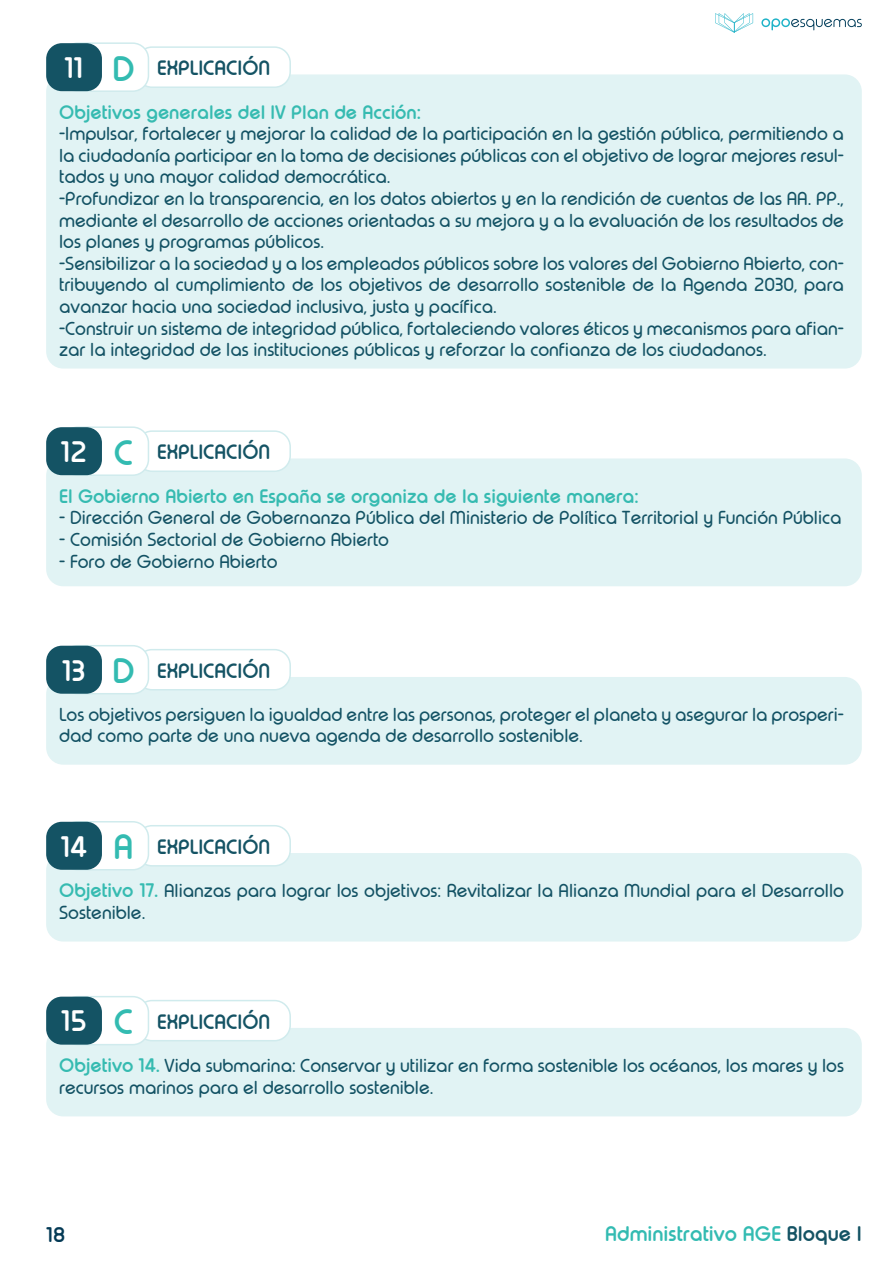
<style>
.page{position:relative;width:893px;height:1263px;background:#fff}
.page>*{position:absolute;margin:0;border:0;box-sizing:border-box;transform-origin:0 0}
.t1{font:700 19.5px "Typo Round";color:#33bbb2}
.t2{font:700 19.5px "Typo Round";color:#043a55}
.t3{font:700 19.2px "Typo Round";color:#145364}
.t4{font:18px/21.6px "Typo Round";color:#135264}
.t5{font:700 18px "Typo Round";color:#36bbb1}
.s1{font-size:27.3px;color:#fff}
.s2{font-size:32.55px;color:#33bbb1}
.s3{font-weight:700;color:#36bbb1}
.s4{color:#145364}
</style>
<div class="page">
<div style="left:46px;top:74px;width:816px;height:295px;background:#e1f3f4;border-radius:17px"></div>
<div style="left:136px;top:47px;width:154px;height:40px;background:#fff;border-radius:16px"></div>
<div style="left:136px;top:46px;width:155px;height:42px;border:2px solid #d0ebed;border-radius:16px"></div>
<div style="left:62px;top:43px;width:86px;height:48px;background:#fff;border-radius:16px"></div>
<div style="left:61px;top:42px;width:88px;height:50px;border:2px solid #d0ebed;border-radius:16px"></div>
<div style="left:46px;top:43px;width:56px;height:48px;background:#145364;border-radius:16px"></div>
<div style="left:46px;top:458px;width:816px;height:128px;background:#e1f3f4;border-radius:17px"></div>
<div style="left:136px;top:431px;width:154px;height:40px;background:#fff;border-radius:16px"></div>
<div style="left:136px;top:430px;width:155px;height:42px;border:2px solid #d0ebed;border-radius:16px"></div>
<div style="left:62px;top:427px;width:86px;height:48px;background:#fff;border-radius:16px"></div>
<div style="left:61px;top:426px;width:88px;height:50px;border:2px solid #d0ebed;border-radius:16px"></div>
<div style="left:46px;top:427px;width:56px;height:48px;background:#145364;border-radius:16px"></div>
<div style="left:46px;top:677px;width:816px;height:88px;background:#e1f3f4;border-radius:17px"></div>
<div style="left:136px;top:650px;width:154px;height:40px;background:#fff;border-radius:16px"></div>
<div style="left:136px;top:649px;width:155px;height:41px;border:2px solid #d0ebed;border-radius:16px"></div>
<div style="left:62px;top:646px;width:86px;height:48px;background:#fff;border-radius:16px"></div>
<div style="left:61px;top:645px;width:88px;height:49px;border:2px solid #d0ebed;border-radius:16px"></div>
<div style="left:46px;top:646px;width:56px;height:48px;background:#145364;border-radius:16px"></div>
<div style="left:46px;top:853px;width:816px;height:88px;background:#e1f3f4;border-radius:17px"></div>
<div style="left:136px;top:826px;width:154px;height:40px;background:#fff;border-radius:16px"></div>
<div style="left:136px;top:825px;width:155px;height:41px;border:2px solid #d0ebed;border-radius:16px"></div>
<div style="left:62px;top:822px;width:86px;height:48px;background:#fff;border-radius:16px"></div>
<div style="left:61px;top:821px;width:88px;height:49px;border:2px solid #d0ebed;border-radius:16px"></div>
<div style="left:46px;top:822px;width:56px;height:48px;background:#145364;border-radius:16px"></div>
<div style="left:46px;top:1028px;width:816px;height:88px;background:#e1f3f4;border-radius:17px"></div>
<div style="left:136px;top:1000px;width:154px;height:41px;background:#fff;border-radius:16px"></div>
<div style="left:136px;top:1000px;width:155px;height:41px;border:2px solid #d0ebed;border-radius:16px"></div>
<div style="left:62px;top:997px;width:86px;height:48px;background:#fff;border-radius:16px"></div>
<div style="left:61px;top:996px;width:88px;height:49px;border:2px solid #d0ebed;border-radius:16px"></div>
<div style="left:46px;top:997px;width:56px;height:48px;background:#145364;border-radius:16px"></div>
<svg style="left:761px;top:18px;width:101px;height:12px"></svg>
<svg style="left:715px;top:13px;width:38px;height:19px"></svg>
<p class="t3" style="left:65px;top:56px;width:207px"><span class="s1">11</span> <span class="s2">D</span> EXPLICACIÓN</p>
<p class="t5" style="left:59px;top:101px;width:363px">Objetivos generales del IV Plan de Acción:</p>
<p class="t4" style="left:59px;top:123px;width:786px">-Impulsar, fortalecer y mejorar la calidad de la participación en la gestión pública, permitiendo a la ciudadanía participar en la toma de decisiones públicas con el objetivo de lograr mejores resul&shy;tados y una mayor calidad democrática.<br>-Profundizar en la transparencia, en los datos abiertos y en la rendición de cuentas de las AA. PP., mediante el desarrollo de acciones orientadas a su mejora y a la evaluación de los resultados de los planes y programas públicos.<br>-Sensibilizar a la sociedad y a los empleados públicos sobre los valores del Gobierno Abierto, con&shy;tribuyendo al cumplimiento de los objetivos de desarrollo sostenible de la Agenda 2030, para avanzar hacia una sociedad inclusiva, justa y pacífica.<br>-Construir un sistema de integridad pública, fortaleciendo valores éticos y mecanismos para afian&shy;zar la integridad de las instituciones públicas y reforzar la confianza de los ciudadanos.</p>
<p class="t3" style="left:61px;top:440px;width:210px"><span class="s1">12</span> <span class="s2">C</span> EXPLICACIÓN</p>
<p class="t5" style="left:59px;top:484px;width:581px">El Gobierno Abierto en España se organiza de la siguiente manera:</p>
<p class="t4" style="left:59px;top:507px;width:784px">- Dirección General de Gobernanza Pública del Ministerio de Política Territorial y Función Pública</p>
<p class="t4" style="left:59px;top:529px;width:331px">- Comisión Sectorial de Gobierno Abierto</p>
<p class="t4" style="left:59px;top:550px;width:220px">- Foro de Gobierno Abierto</p>
<p class="t3" style="left:63px;top:658px;width:209px"><span class="s1">13</span> <span class="s2">D</span> EXPLICACIÓN</p>
<p class="t4" style="left:59px;top:704px;width:786px">Los objetivos persiguen la igualdad entre las personas, proteger el planeta y asegurar la prosperi&shy;dad como parte de una nueva agenda de desarrollo sostenible.</p>
<p class="t3" style="left:61px;top:834px;width:211px"><span class="s1">14</span> <span class="s2">A</span> EXPLICACIÓN</p>
<p class="t4" style="left:59px;top:880px;width:786px"><span class="s3">Objetivo 17.</span> Alianzas para lograr los objetivos: Revitalizar la Alianza Mundial para el Desarrollo<br>Sostenible.</p>
<p class="t3" style="left:62px;top:1009px;width:210px"><span class="s1">15</span> <span class="s2">C</span> EXPLICACIÓN</p>
<p class="t4" style="left:59px;top:1055px;width:786px"><span class="s3">Objetivo 14.</span> Vida submarina: Conservar y utilizar en forma sostenible los océanos, los mares y los recursos marinos para el desarrollo sostenible.</p>
<p class="t2" style="left:47px;top:1222px;width:20px">18</p>
<p class="t1" style="left:605px;top:1221px;width:258px">Administrativo AGE <span class="s4">Bloque I</span></p>
</div>
